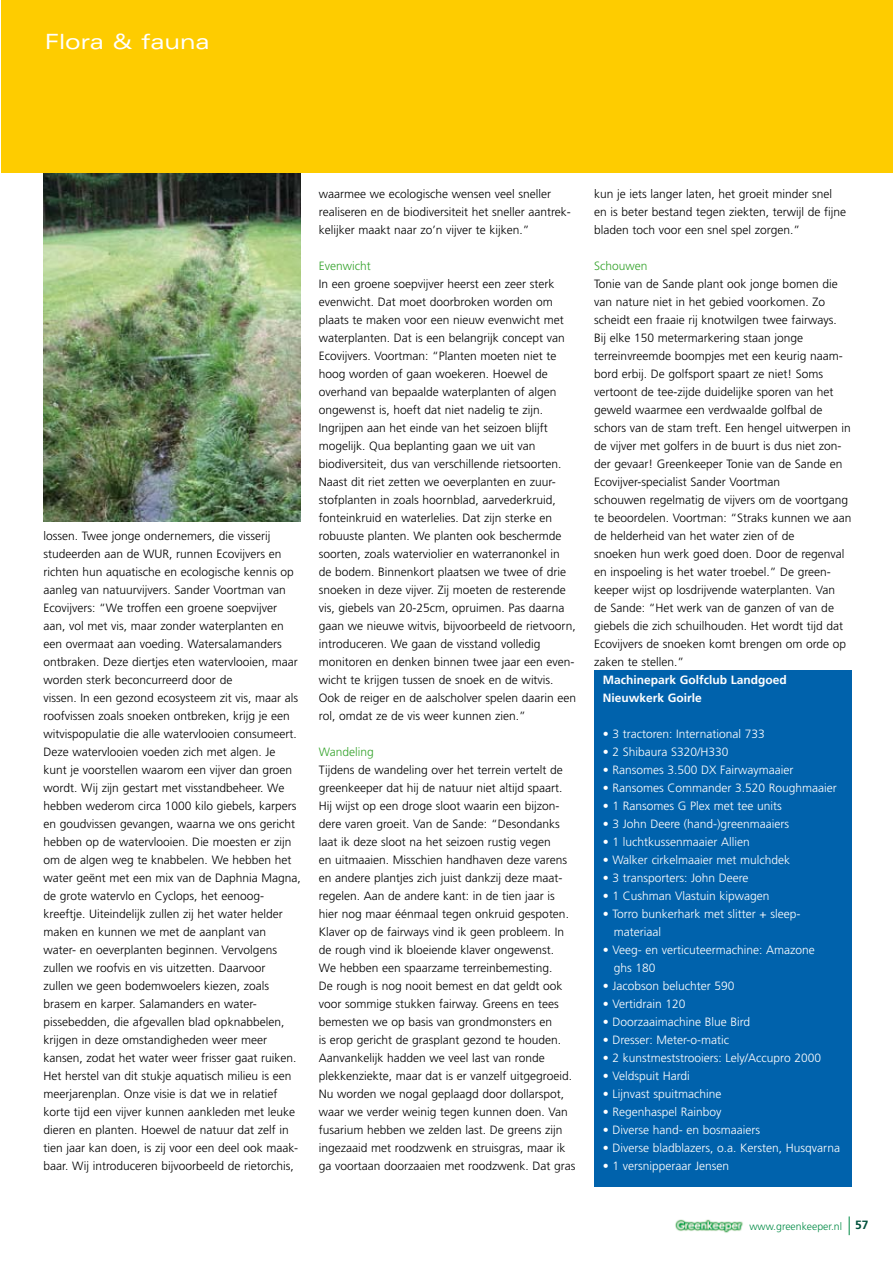
<style>
.page{position:relative;width:893px;height:1263px;background:#fff}
.page>*{position:absolute;margin:0;border:0;box-sizing:border-box;transform-origin:0 0}
.t1{font:expanded 21px "Univers";color:#fff}
.t2{font:300 12px/18px "Frutiger";color:#000}
.t3{font:300 12px/18px "Frutiger";color:#fff}
.t4{font:700 12px/18px "Frutiger";color:#fff}
.t5{font:300 12px "Frutiger";color:#35a32c}
.t6{font:300 10.5px "Frutiger";color:#008b45}
.s1{font-weight:700;font-size:12px;color:#00513c}
</style>
<div class="page">
<svg style="left:849px;top:1216px;width:1px;height:19px"></svg>
<img style="left:675px;top:1219px;width:68px;height:14px">
<div style="left:594px;top:670px;width:257px;height:516px;background:#0062ac"></div>
<img style="left:44px;top:173px;width:256px;height:348px">
<div style="left:2px;top:0;width:891px;height:173px;background:#fecc00"></div>
<h1 class="t1" style="left:45px;top:29px;width:166px">Flora &amp; fauna</h1>
<p class="t2" style="left:44px;top:527px;width:259px">lossen. Twee jonge ondernemers, die visserij studeerden aan de WUR, runnen Ecovijvers en richten hun aquatische en ecologische kennis op aanleg van natuurvijvers. Sander Voortman van Ecovijvers: “We troffen een groene soepvijver aan, vol met vis, maar zonder waterplanten en een overmaat aan voeding. Watersalamanders ontbraken. Deze diertjes eten watervlooien, maar worden sterk beconcurreerd door de<br>vissen. In een gezond ecosysteem zit vis, maar als roofvissen zoals snoeken ontbreken, krijg je een witvispopulatie die alle watervlooien consumeert.<br>Deze watervlooien voeden zich met algen. Je kunt je voorstellen waarom een vijver dan groen wordt. Wij zijn gestart met visstandbeheer. We hebben wederom circa 1000 kilo giebels, karpers en goudvissen gevangen, waarna we ons gericht hebben op de watervlooien. Die moesten er zijn om de algen weg te knabbelen. We hebben het water geënt met een mix van de Daphnia Magna, de grote watervlo en Cyclops, het eenoog&shy;kreeftje. Uiteindelijk zullen zij het water helder maken en kunnen we met de aanplant van water- en oeverplanten beginnen. Vervolgens zullen we roofvis en vis uitzetten. Daarvoor<br>zullen we geen bodemwoelers kiezen, zoals brasem en karper. Salamanders en water&shy;pissebedden, die afgevallen blad opknabbelen, krijgen in deze omstandigheden weer meer kansen, zodat het water weer frisser gaat ruiken.<br>Het herstel van dit stukje aquatisch milieu is een meerjarenplan. Onze visie is dat we in relatief korte tijd een vijver kunnen aankleden met leuke dieren en planten. Hoewel de natuur dat zelf in tien jaar kan doen, is zij voor een deel ook maak&shy;baar. Wij introduceren bijvoorbeeld de rietorchis,</p>
<p class="t2" style="left:319px;top:185px;width:254px">waarmee we ecologische wensen veel sneller realiseren en de biodiversiteit het sneller aantrek&shy;kelijker maakt naar zo’n vijver te kijken.”</p>
<p class="t5" style="left:319px;top:259px;width:53px">Evenwicht</p>
<p class="t2" style="left:319px;top:275px;width:259px">In een groene soepvijver heerst een zeer sterk evenwicht. Dat moet doorbroken worden om plaats te maken voor een nieuw evenwicht met waterplanten. Dat is een belangrijk concept van Ecovijvers. Voortman: “Planten moeten niet te hoog worden of gaan woekeren. Hoewel de overhand van bepaalde waterplanten of algen ongewenst is, hoeft dat niet nadelig te zijn.<br>Ingrijpen aan het einde van het seizoen blijft mogelijk. Qua beplanting gaan we uit van biodiversiteit, dus van verschillende rietsoorten.<br>Naast dit riet zetten we oeverplanten en zuur&shy;stofplanten in zoals hoornblad, aarvederkruid, fonteinkruid en waterlelies. Dat zijn sterke en robuuste planten. We planten ook beschermde soorten, zoals waterviolier en waterranonkel in<br>de bodem. Binnenkort plaatsen we twee of drie snoeken in deze vijver. Zij moeten de resterende vis, giebels van 20-25cm, opruimen. Pas daarna gaan we nieuwe witvis, bijvoorbeeld de rietvoorn, introduceren. We gaan de visstand volledig monitoren en denken binnen twee jaar een even&shy;wicht te krijgen tussen de snoek en de witvis.<br>Ook de reiger en de aalscholver spelen daarin een rol, omdat ze de vis weer kunnen zien.”</p>
<p class="t5" style="left:319px;top:745px;width:56px">Wandeling</p>
<p class="t2" style="left:319px;top:761px;width:258px">Tijdens de wandeling over het terrein vertelt de greenkeeper dat hij de natuur niet altijd spaart.<br>Hij wijst op een droge sloot waarin een bijzon&shy;dere varen groeit. Van de Sande: “Desondanks laat ik deze sloot na het seizoen rustig vegen<br>en uitmaaien. Misschien handhaven deze varens en andere plantjes zich juist dankzij deze maat&shy;regelen. Aan de andere kant: in de tien jaar is hier nog maar éénmaal tegen onkruid gespoten.<br>Klaver op de fairways vind ik geen probleem. In de rough vind ik bloeiende klaver ongewenst.<br>We hebben een spaarzame terreinbemesting.<br>De rough is nog nooit bemest en dat geldt ook voor sommige stukken fairway. Greens en tees bemesten we op basis van grondmonsters en<br>is erop gericht de grasplant gezond te houden.<br>Aanvankelijk hadden we veel last van ronde plekkenziekte, maar dat is er vanzelf uitgegroeid.<br>Nu worden we nogal geplaagd door dollarspot, waar we verder weinig tegen kunnen doen. Van fusarium hebben we zelden last. De greens zijn ingezaaid met roodzwenk en struisgras, maar ik ga voortaan doorzaaien met roodzwenk. Dat gras</p>
<p class="t2" style="left:594px;top:185px;width:254px">kun je iets langer laten, het groeit minder snel en is beter bestand tegen ziekten, terwijl de fijne bladen toch voor een snel spel zorgen.”</p>
<p class="t5" style="left:594px;top:259px;width:55px">Schouwen</p>
<p class="t2" style="left:594px;top:275px;width:259px">Tonie van de Sande plant ook jonge bomen die van nature niet in het gebied voorkomen. Zo scheidt een fraaie rij knotwilgen twee fairways.<br>Bij elke 150 metermarkering staan jonge terreinvreemde boompjes met een keurig naam&shy;bord erbij. De golfsport spaart ze niet! Soms vertoont de tee-zijde duidelijke sporen van het geweld waarmee een verdwaalde golfbal de schors van de stam treft. Een hengel uitwerpen in de vijver met golfers in de buurt is dus niet zon&shy;der gevaar! Greenkeeper Tonie van de Sande en Ecovijver-specialist Sander Voortman<br>schouwen regelmatig de vijvers om de voortgang te beoordelen. Voortman: “Straks kunnen we aan de helderheid van het water zien of de<br>snoeken hun werk goed doen. Door de regenval en inspoeling is het water troebel.” De green&shy;keeper wijst op losdrijvende waterplanten. Van<br>de Sande: “Het werk van de ganzen of van de giebels die zich schuilhouden. Het wordt tijd dat Ecovijvers de snoeken komt brengen om orde op zaken te stellen.”</p>
<p class="t4" style="left:603px;top:671px;width:186px">Machinepark Golfclub Landgoed<br>Nieuwkerk Goirle</p>
<p class="t3" style="left:603px;top:725px;width:164px">• 3 tractoren: International 733</p>
<p class="t3" style="left:603px;top:743px;width:127px">• 2 Shibaura S320/H330</p>
<p class="t3" style="left:603px;top:761px;width:192px">• Ransomes 3.500 DX Fairwaymaaier</p>
<p class="t3" style="left:603px;top:779px;width:236px">• Ransomes Commander 3.520 Roughmaaier</p>
<p class="t3" style="left:603px;top:797px;width:181px">• 1 Ransomes G Plex met tee units</p>
<p class="t3" style="left:603px;top:815px;width:188px">• 3 John Deere (hand-)greenmaaiers</p>
<p class="t3" style="left:603px;top:833px;width:149px">• 1 luchtkussenmaaier Allien</p>
<p class="t3" style="left:603px;top:851px;width:189px">• Walker cirkelmaaier met mulchdek</p>
<p class="t3" style="left:603px;top:869px;width:147px">• 3 transporters: John Deere</p>
<p class="t3" style="left:603px;top:887px;width:168px">• 1 Cushman Vlastuin kipwagen</p>
<p class="t3" style="left:614px;top:905px;width:188px;text-indent:-11px">• Torro bunkerhark met slitter + sleep&shy;materiaal</p>
<p class="t3" style="left:614px;top:941px;width:203px;text-indent:-11px">• Veeg- en verticuteermachine: Amazone ghs 180</p>
<p class="t3" style="left:603px;top:977px;width:133px">• Jacobson beluchter 590</p>
<p class="t3" style="left:603px;top:995px;width:84px">• Vertidrain 120</p>
<p class="t3" style="left:603px;top:1013px;width:149px">• Doorzaaimachine Blue Bird</p>
<p class="t3" style="left:603px;top:1031px;width:128px">• Dresser: Meter-o-matic</p>
<p class="t3" style="left:603px;top:1049px;width:220px">• 2 kunstmeststrooiers: Lely/Accupro 2000</p>
<p class="t3" style="left:603px;top:1067px;width:89px">• Veldspuit Hardi</p>
<p class="t3" style="left:603px;top:1085px;width:120px">• Lijnvast spuitmachine</p>
<p class="t3" style="left:603px;top:1103px;width:120px">• Regenhaspel Rainboy</p>
<p class="t3" style="left:603px;top:1121px;width:159px">• Diverse hand- en bosmaaiers</p>
<p class="t3" style="left:603px;top:1139px;width:239px">• Diverse bladblazers, o.a. Kersten, Husqvarna</p>
<p class="t3" style="left:603px;top:1157px;width:128px">• 1 versnipperaar Jensen</p>
<p class="t6" style="left:749px;top:1220px;width:121px">www.greenkeeper.nl <span class="s1">57</span></p>
</div>
